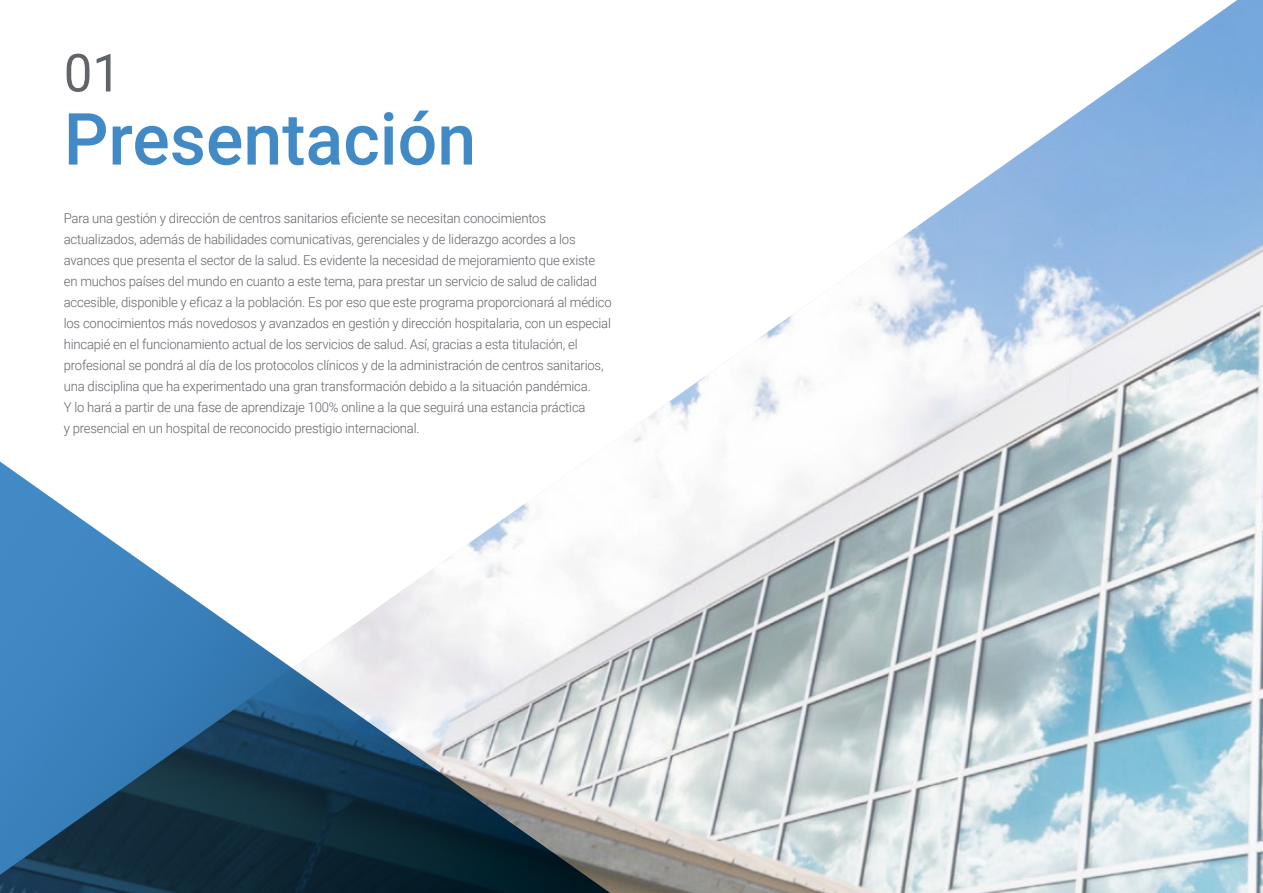
<style>
.page{position:relative;width:1263px;height:893px;background:#fff}
.page>*{position:absolute;margin:0;border:0;box-sizing:border-box;transform-origin:0 0}
.t1{font:500 72px "Roboto";color:#418ac5}
.t2{font:52.5px "Roboto";color:#61646a}
.t3{font:300 13.5px/21px "Roboto";letter-spacing:-.015em;color:#61646a}
</style>
<div class="page">
<img style="left:631px;top:0;width:632px;height:893px">
<svg style="left:0;top:446px;width:640px;height:447px"></svg>
<h2 class="t2" style="left:64px;top:36px;width:59px">01</h2>
<h1 class="t1" style="left:64px;top:89px;width:414px">Presentación</h1>
<p class="t3" style="left:64px;top:207px;width:549px">Para una gestión y dirección de centros sanitarios eficiente se necesitan conocimientos actualizados, además de habilidades comunicativas, gerenciales y de liderazgo acordes a los avances que presenta el sector de la salud. Es evidente la necesidad de mejoramiento que existe en muchos países del mundo en cuanto a este tema, para prestar un servicio de salud de calidad accesible, disponible y eficaz a la población. Es por eso que este programa proporcionará al médico los conocimientos más novedosos y avanzados en gestión y dirección hospitalaria, con un especial hincapié en el funcionamiento actual de los servicios de salud. Así, gracias a esta titulación, el profesional se pondrá al día de los protocolos clínicos y de la administración de centros sanitarios, una disciplina que ha experimentado una gran transformación debido a la situación pandémica.<br>Y lo hará a partir de una fase de aprendizaje 100% online a la que seguirá una estancia práctica<br>y presencial en un hospital de reconocido prestigio internacional.</p>
</div>
